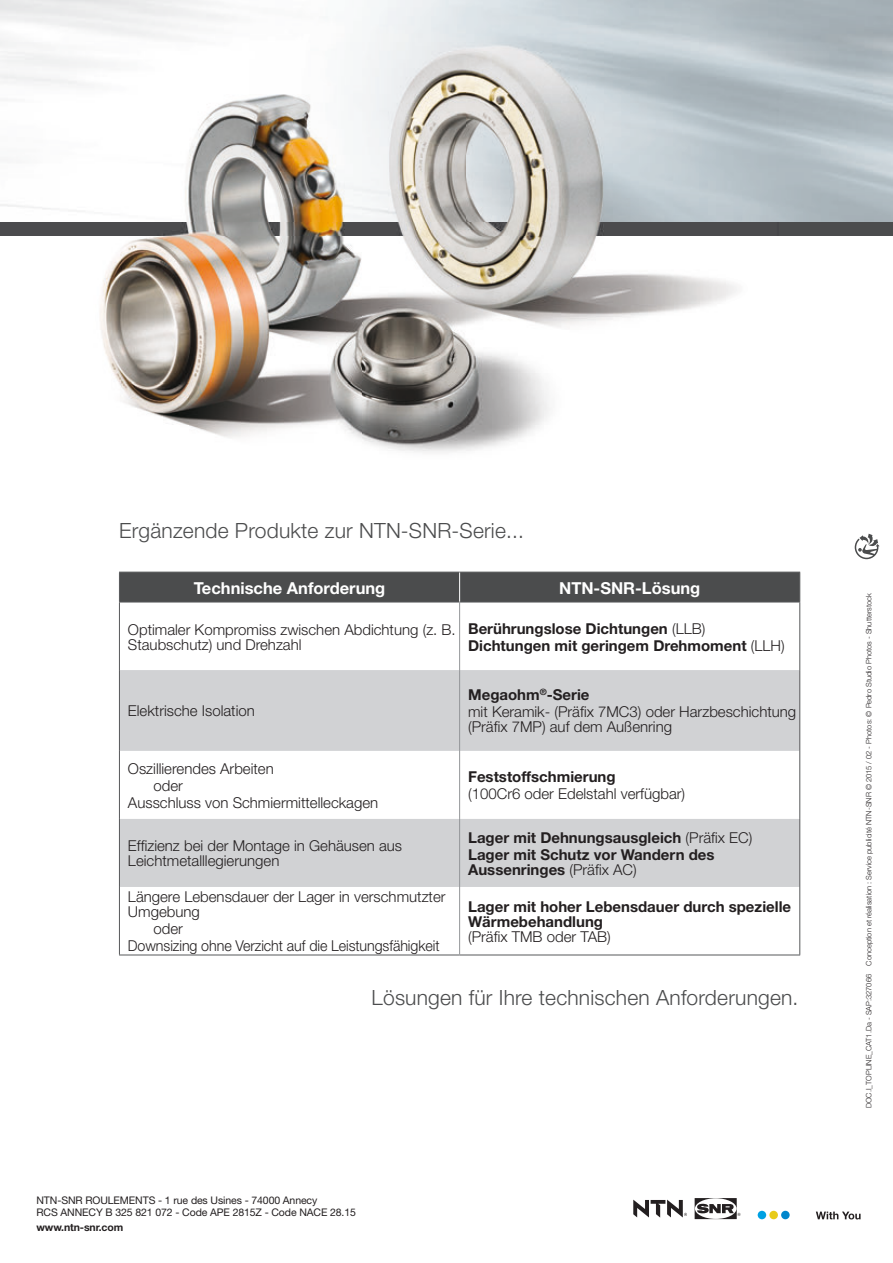
<style>
.page{position:relative;width:893px;height:1263px;background:#fff}
.page>*{position:absolute;margin:0;border:0;box-sizing:border-box;transform-origin:0 0}
.t1{font:300 21px "Helvetica Neue";letter-spacing:.01em;color:#4b4c4d}
.t2{font:700 16.5px "Helvetica Neue";color:#fff}
.t3{font:300 15px/15px "Helvetica Neue";color:#231f20}
.t4{font:700 15px/17.1px "Helvetica Neue";color:#231f20}
.t5{font:10.5px/12px "Helvetica Neue";letter-spacing:-.01em;color:#231f20}
.t6{font:700 10.5px "Helvetica Neue";letter-spacing:-.01em;color:#231f20}
.t7{font:300 7.5px "Helvetica Neue";color:#231f20}
.s1{font-weight:300}
.s2{font-weight:700}
</style>
<div class="page">
<div style="left:0;top:222px;width:893px;height:14px;background:#4b4c4d"></div>
<div style="left:120px;top:573px;width:679px;height:29px;background:#4b4c4d"></div>
<div style="left:120px;top:670px;width:679px;height:81px;background:#d1d2d4"></div>
<div style="left:120px;top:819px;width:679px;height:68px;background:#d1d2d4"></div>
<hr style="left:119px;top:572px;width:341px;height:1px;background:#57585a">
<hr style="left:119px;top:572px;width:1px;height:30px;background:#57585a">
<hr style="left:460px;top:572px;width:340px;height:1px;background:#57585a">
<hr style="left:799px;top:572px;width:1px;height:30px;background:#57585a">
<hr style="left:119px;top:602px;width:341px;height:1px;background:#57585a">
<hr style="left:119px;top:602px;width:1px;height:68px;background:#57585a">
<hr style="left:460px;top:602px;width:340px;height:1px;background:#57585a">
<hr style="left:799px;top:602px;width:1px;height:68px;background:#57585a">
<hr style="left:119px;top:670px;width:1px;height:81px;background:#57585a">
<hr style="left:799px;top:670px;width:1px;height:81px;background:#57585a">
<hr style="left:119px;top:751px;width:1px;height:68px;background:#57585a">
<hr style="left:799px;top:751px;width:1px;height:68px;background:#57585a">
<hr style="left:119px;top:819px;width:1px;height:68px;background:#57585a">
<hr style="left:799px;top:819px;width:1px;height:68px;background:#57585a">
<hr style="left:119px;top:887px;width:1px;height:68px;background:#57585a">
<hr style="left:799px;top:887px;width:1px;height:68px;background:#57585a">
<hr style="left:119px;top:955px;width:341px;height:1px;background:#57585a">
<hr style="left:460px;top:955px;width:340px;height:1px;background:#57585a">
<hr style="left:459px;top:572px;width:1px;height:30px;background:#fff">
<hr style="left:459px;top:602px;width:1px;height:68px;background:#939598">
<hr style="left:459px;top:670px;width:1px;height:81px;background:#939598">
<hr style="left:459px;top:751px;width:1px;height:68px;background:#939598">
<hr style="left:459px;top:819px;width:1px;height:68px;background:#939598">
<hr style="left:459px;top:887px;width:1px;height:68px;background:#939598">
<svg style="left:855px;top:534px;width:25px;height:25px"></svg>
<svg style="left:633px;top:1199px;width:54px;height:18px"></svg>
<svg style="left:695px;top:1198px;width:45px;height:21px"></svg>
<svg style="left:816px;top:1211px;width:45px;height:8px"></svg>
<div style="left:758px;top:1211px;width:8px;height:8px;background:#00a1e3;border-radius:50%"></div>
<div style="left:781px;top:1211px;width:9px;height:8px;background:#0086cc;border-radius:50%"></div>
<div style="left:769px;top:1211px;width:9px;height:8px;background:#e8cb19;border-radius:50%"></div>
<img style="left:0;top:0;width:778px;height:453px">
<h1 class="t1" style="left:119px;top:517px;width:407px">Ergänzende Produkte zur NTN-SNR-Serie...</h1>
<p class="t2" style="left:194px;top:577px;width:193px">Technische Anforderung</p>
<p class="t2" style="left:559px;top:577px;width:143px">NTN-SNR-Lösung</p>
<p class="t3" style="left:128px;top:621px;width:329px">Optimaler Kompromiss zwischen Abdichtung (z. B.<br>Staubschutz) und Drehzahl</p>
<p class="t4" style="left:468px;top:619px;width:318px">Berührungslose Dichtungen <span class="s1">(LLB)<br></span>Dichtungen mit geringem Drehmoment <span class="s1">(LLH)</span></p>
<p class="t3" style="left:128px;top:703px;width:128px">Elektrische Isolation</p>
<p class="t3" style="left:128px;top:760px;width:147px">Oszillierendes Arbeiten</p>
<p class="t3" style="left:153px;top:778px;width:31px">oder</p>
<p class="t3" style="left:128px;top:795px;width:252px">Ausschluss von Schmiermittelleckagen</p>
<p class="t3" style="left:468px;top:686px;width:330px;line-height:17.1px"><span class="s2">Megaohm</span><sup>®</sup><span class="s2">-Serie<br></span>mit Keramik- (Präfix 7MC3) oder Harzbeschichtung</p>
<p class="t3" style="left:468px;top:719px;width:205px">(Präfix 7MP) auf dem Außenring</p>
<p class="t4" style="left:468px;top:768px;width:149px">Feststoffschmierung</p>
<p class="t3" style="left:468px;top:786px;width:219px">(100Cr6 oder Edelstahl verfügbar)</p>
<p class="t3" style="left:128px;top:838px;width:276px">Effizienz bei der Montage in Gehäusen aus<br>Leichtmetalllegierungen</p>
<p class="t4" style="left:468px;top:828px;width:286px">Lager mit Dehnungsausgleich <span class="s1">(Präfix EC)<br></span>Lager mit Schutz vor Wandern des</p>
<p class="t4" style="left:468px;top:861px;width:170px">Aussenringes <span class="s1">(Präfix AC)</span></p>
<p class="t3" style="left:128px;top:889px;width:319px">Längere Lebensdauer der Lager in verschmutzter<br>Umgebung</p>
<p class="t3" style="left:128px;top:920px;width:313px;line-height:17.1px;text-indent:26px">oder<br>Downsizing ohne Verzicht auf die Leistungsfähigkeit</p>
<p class="t4" style="left:468px;top:898px;width:325px;line-height:15px">Lager mit hoher Lebensdauer durch spezielle<br>Wärmebehandlung</p>
<p class="t3" style="left:468px;top:928px;width:144px">(Präfix TMB oder TAB)</p>
<h1 class="t1" style="left:372px;top:985px;width:428px">Lösungen für Ihre technischen Anforderungen.</h1>
<p class="t5" style="left:37px;top:1194px;width:321px">NTN-SNR ROULEMENTS - 1 rue des Usines - 74000 Annecy<br>RCS ANNECY B 325 821 072 - Code APE 2815Z - Code NACE 28.15</p>
<p class="t6" style="left:37px;top:1220px;width:88px">www.ntn-snr.com</p>
<p class="t7" style="left:864px;top:1108px;width:517px;rotate:-90deg">DOC.I_TOPLINE_CAT1.Da - SAP:327066 Conception et réalisation : Service publicité NTN-SNR © 2015 / 02 - Photos: © Pedro Studio Photos - Shutterstock</p>
</div>
